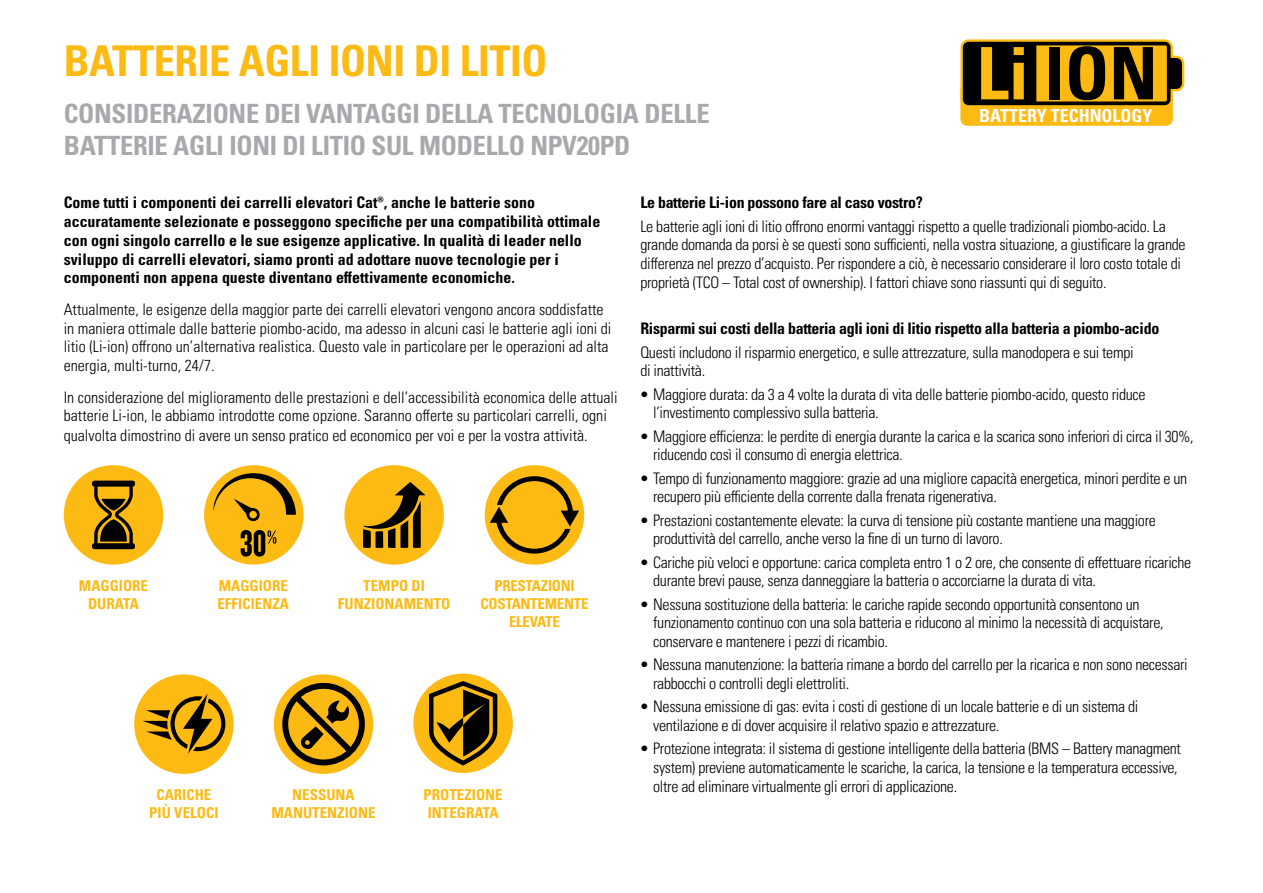
<style>
.page{position:relative;width:1263px;height:893px;background:#fff}
.page>*{position:absolute;margin:0;border:0;box-sizing:border-box;transform-origin:0 0}
.t1{font:700 condensed 72.45px "Univers";color:#000}
.t2{font:42.45px "Univers LTCYR 67 Bold Cond";letter-spacing:-.01em;color:#fdba12}
.t3{font:26.55px "Univers LTCYR 67 Bold Cond";letter-spacing:-.01em;color:#a7a9ac}
.t4{font:700 condensed 18px "Univers";color:#fff}
.t5{font:15.9px/18.8px "Univers LTCYR 47 Light Cond";letter-spacing:-.02em;color:#000}
.t6{font:15.9px/18.8px "Univers LTCYR 47 Light Cond";color:#000}
.t7{font:15.9px/18.8px "Univers LTCYR 67 Bold Cond";color:#000}
.t8{font:15.9px "Univers LTCYR 67 Bold Cond";letter-spacing:-.02em;color:#000}
.t9{font:15px/18px "Univers LTCYR 67 Bold Cond";color:#fdba12;text-align:center}
.t10{font:15px/18px "Univers LTCYR 67 Bold Cond";letter-spacing:-.02em;color:#fdba12;text-align:center}
.s1{color:#fdba12}
</style>
<div class="page">
<div style="left:134px;top:674px;width:100px;height:100px;background:#fdba12;border-radius:50%"></div>
<svg style="left:142px;top:694px;width:83px;height:60px"></svg>
<div style="left:64px;top:465px;width:99px;height:100px;background:#fdba12;border-radius:50%"></div>
<svg style="left:92px;top:481px;width:43px;height:68px"></svg>
<div style="left:274px;top:674px;width:99px;height:100px;background:#fdba12;border-radius:50%"></div>
<div style="left:282px;top:683px;width:83px;height:82px;border:6px solid #000;border-radius:50%"></div>
<svg style="left:288px;top:688px;width:72px;height:72px"></svg>
<div style="left:204px;top:465px;width:100px;height:100px;background:#fdba12;border-radius:50%"></div>
<svg style="left:241px;top:530px;width:35px;height:27px"></svg>
<svg style="left:213px;top:473px;width:83px;height:48px"></svg>
<div style="left:413px;top:673px;width:100px;height:100px;background:#fdba12;border-radius:50%"></div>
<svg style="left:429px;top:681px;width:68px;height:84px"></svg>
<div style="left:344px;top:465px;width:100px;height:100px;background:#fdba12;border-radius:50%"></div>
<svg style="left:363px;top:482px;width:62px;height:66px"></svg>
<div style="left:485px;top:465px;width:99px;height:100px;background:#fdba12;border-radius:50%"></div>
<svg style="left:490px;top:476px;width:89px;height:78px"></svg>
<div style="left:960px;top:83px;width:213px;height:43px;background:#fdba12;border-radius:7px"></div>
<svg style="left:960px;top:39px;width:225px;height:70px"></svg>
<h2 class="t2" style="left:64px;top:35px;width:485px">BATTERIE AGLI IONI DI LITIO</h2>
<h3 class="t3" style="left:64px;top:98px;width:647px">CONSIDERAZIONE DEI VANTAGGI DELLA TECNOLOGIA DELLE</h3>
<h3 class="t3" style="left:64px;top:129px;width:568px">BATTERIE AGLI IONI DI LITIO SUL MODELLO NPV20PD</h3>
<h1 class="t1" style="left:976px;top:29px;width:183px"><span class="s1">Li</span> ION</h1>
<p class="t4" style="left:979px;top:105px;width:175px">BATTERY TECHNOLOGY</p>
<p class="t7" style="left:64px;top:193px;width:538px">Come tutti i componenti dei carrelli elevatori Cat®, anche le batterie sono accuratamente selezionate e posseggono specifiche per una compatibilità ottimale con ogni singolo carrello e le sue esigenze applicative. In qualità di leader nello sviluppo di carrelli elevatori, siamo pronti ad adottare nuove tecnologie per i componenti non appena queste diventano effettivamente economiche.</p>
<p class="t6" style="left:64px;top:299px;width:549px">Attualmente, le esigenze della maggior parte dei carrelli elevatori vengono ancora soddisfatte in maniera ottimale dalle batterie piombo-acido, ma adesso in alcuni casi le batterie agli ioni di litio (Li-ion) offrono un’alternativa realistica. Questo vale in particolare per le operazioni ad alta energia, multi-turno, 24/7.</p>
<p class="t6" style="left:64px;top:386px;width:555px;line-height:19.5px">In considerazione del miglioramento delle prestazioni e dell’accessibilità economica delle attuali batterie Li-ion, le abbiamo introdotte come opzione. Saranno offerte su particolari carrelli, ogni qualvolta dimostrino di avere un senso pratico ed economico per voi e per la vostra attività.</p>
<p class="t9" style="left:79px;top:577px;width:71px">MAGGIORE<br>DURATA</p>
<p class="t9" style="left:217px;top:577px;width:73px;text-align:left">MAGGIORE<br>EFFICIENZA</p>
<p class="t9" style="left:338px;top:577px;width:114px">TEMPO DI<br>FUNZIONAMENTO</p>
<p class="t10" style="left:480px;top:577px;width:110px">PRESTAZIONI<br>COSTANTEMENTE<br>ELEVATE</p>
<p class="t9" style="left:149px;top:786px;width:71px">CARICHE<br>PIÙ VELOCI</p>
<p class="t9" style="left:271px;top:786px;width:106px">NESSUNA<br>MANUTENZIONE</p>
<p class="t9" style="left:424px;top:785px;width:81px;text-align:left">PROTEZIONE<br>INTEGRATA</p>
<p class="t8" style="left:640px;top:193px;width:284px">Le batterie Li-ion possono fare al caso vostro?</p>
<p class="t5" style="left:640px;top:216px;width:547px">Le batterie agli ioni di litio offrono enormi vantaggi rispetto a quelle tradizionali piombo-acido. La grande domanda da porsi è se questi sono sufficienti, nella vostra situazione, a giustificare la grande differenza nel prezzo d’acquisto. Per rispondere a ciò, è necessario considerare il loro costo totale di proprietà (TCO – Total cost of ownership). I fattori chiave sono riassunti qui di seguito.</p>
<p class="t8" style="left:640px;top:319px;width:520px">Risparmi sui costi della batteria agli ioni di litio rispetto alla batteria a piombo-acido</p>
<p class="t5" style="left:640px;top:342px;width:495px">Questi includono il risparmio energetico, e sulle attrezzature, sulla manodopera e sui tempi di inattività.</p>
<p class="t5" style="left:653px;top:384px;width:494px;text-indent:-13px">• Maggiore durata: da 3 a 4 volte la durata di vita delle batterie piombo-acido, questo riduce l’investimento complessivo sulla batteria.</p>
<p class="t5" style="left:653px;top:426px;width:542px;text-indent:-13px">• Maggiore efficienza: le perdite di energia durante la carica e la scarica sono inferiori di circa il 30%, riducendo così il consumo di energia elettrica.</p>
<p class="t5" style="left:653px;top:468px;width:535px;text-indent:-13px">• Tempo di funzionamento maggiore: grazie ad una migliore capacità energetica, minori perdite e un recupero più efficiente della corrente dalla frenata rigenerativa.</p>
<p class="t5" style="left:653px;top:510px;width:504px;text-indent:-13px">• Prestazioni costantemente elevate: la curva di tensione più costante mantiene una maggiore produttività del carrello, anche verso la fine di un turno di lavoro.</p>
<p class="t5" style="left:653px;top:552px;width:540px;text-indent:-13px">• Cariche più veloci e opportune: carica completa entro 1 o 2 ore, che consente di effettuare ricariche durante brevi pause, senza danneggiare la batteria o accorciarne la durata di vita.</p>
<p class="t5" style="left:653px;top:594px;width:512px;text-indent:-13px">• Nessuna sostituzione della batteria: le cariche rapide secondo opportunità consentono un funzionamento continuo con una sola batteria e riducono al minimo la necessità di acquistare, conservare e mantenere i pezzi di ricambio.</p>
<p class="t5" style="left:653px;top:655px;width:536px;text-indent:-13px">• Nessuna manutenzione: la batteria rimane a bordo del carrello per la ricarica e non sono necessari rabbocchi o controlli degli elettroliti.</p>
<p class="t5" style="left:653px;top:697px;width:487px;text-indent:-13px">• Nessuna emissione di gas: evita i costi di gestione di un locale batterie e di un sistema di ventilazione e di dover acquisire il relativo spazio e attrezzature.</p>
<p class="t5" style="left:653px;top:739px;width:529px;text-indent:-13px">• Protezione integrata: il sistema di gestione intelligente della batteria (BMS – Battery managment system) previene automaticamente le scariche, la carica, la tensione e la temperatura eccessive, oltre ad eliminare virtualmente gli errori di applicazione.</p>
</div>
